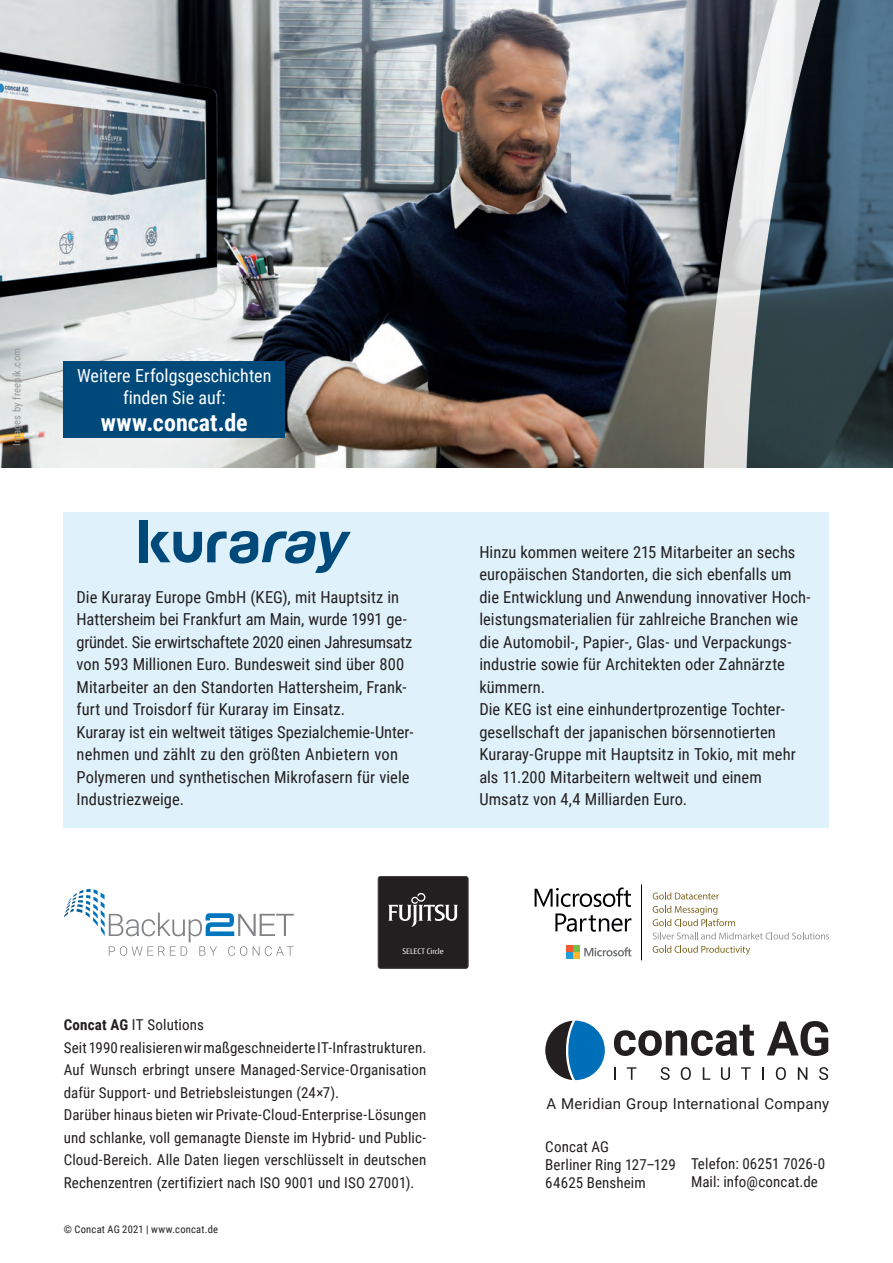
<style>
.page{position:relative;width:893px;height:1263px;background:#fff}
.page>*{position:absolute;margin:0;border:0;box-sizing:border-box;transform-origin:0 0}
.t1{font:700 24px "Roboto Condensed";color:#fff}
.t2{font:18px/22.5px "Roboto Condensed";color:#fff;text-align:center}
.t3{font:16.5px/22.5px "Roboto Condensed";color:#231f20}
.t4{font:15px/22.5px "Roboto Condensed";letter-spacing:.01em;color:#231f20}
.t5{font:15px "Roboto";letter-spacing:.015em;color:#231f20}
.t6{font:10.5px "Roboto Condensed";letter-spacing:.025em;color:#231f20}
.t7{font:10.5px "Roboto Condensed";letter-spacing:.02em;color:#939598}
.t8{font:7.8px "Fujitsu Sans";color:#fff}
.s1{font-weight:700}
</style>
<div class="page">
<img style="left:0;top:0;width:701px;height:468px">
<svg style="left:701px;top:0;width:44px;height:468px;background:#707174"></svg>
<svg style="left:745px;top:0;width:148px;height:468px;background:#52646e"></svg>
<div style="left:64px;top:513px;width:765px;height:315px;background:#dff1fa"></div>
<svg style="left:545px;top:1020px;width:60px;height:60px"></svg>
<svg style="left:614px;top:1025px;width:140px;height:31px"></svg>
<svg style="left:767px;top:1021px;width:61px;height:35px"></svg>
<svg style="left:614px;top:1067px;width:2px;height:13px"></svg>
<svg style="left:627px;top:1067px;width:9px;height:13px"></svg>
<svg style="left:660px;top:1067px;width:10px;height:13px"></svg>
<svg style="left:681px;top:1067px;width:10px;height:13px"></svg>
<svg style="left:703px;top:1067px;width:7px;height:13px"></svg>
<svg style="left:721px;top:1067px;width:9px;height:13px"></svg>
<svg style="left:741px;top:1067px;width:10px;height:13px"></svg>
<svg style="left:762px;top:1067px;width:2px;height:13px"></svg>
<svg style="left:776px;top:1067px;width:10px;height:13px"></svg>
<svg style="left:798px;top:1067px;width:9px;height:13px"></svg>
<svg style="left:819px;top:1067px;width:9px;height:13px"></svg>
<div style="left:64px;top:361px;width:221px;height:77px;background:#00497b"></div>
<div style="left:139px;top:520px;width:9px;height:42px;background:#00497b"></div>
<svg style="left:151px;top:531px;width:200px;height:42px"></svg>
<svg style="left:65px;top:889px;width:229px;height:67px"></svg>
<svg style="left:653px;top:892px;width:66px;height:7px"></svg>
<svg style="left:653px;top:906px;width:82px;height:20px"></svg>
<svg style="left:653px;top:932px;width:176px;height:7px"></svg>
<svg style="left:653px;top:946px;width:97px;height:9px"></svg>
<svg style="left:535px;top:887px;width:96px;height:20px"></svg>
<svg style="left:555px;top:913px;width:76px;height:19px"></svg>
<hr style="left:641px;top:884px;width:1px;height:76px;background:#000001">
<svg style="left:584px;top:947px;width:47px;height:9px"></svg>
<div style="left:566px;top:945px;width:7px;height:7px;background:#ee5c32"></div>
<div style="left:574px;top:945px;width:6px;height:7px;background:#76be43"></div>
<div style="left:566px;top:952px;width:7px;height:7px;background:#239cd8"></div>
<div style="left:574px;top:952px;width:6px;height:7px;background:#fcb52d"></div>
<div style="left:378px;top:876px;width:90px;height:92px;background:#231f20;border-radius:3px"></div>
<div style="left:378px;top:876px;width:90px;height:93px;border:1px solid #3f3d36;border-radius:3px"></div>
<svg style="left:388px;top:893px;width:70px;height:34px"></svg>
<p class="t7" style="left:10px;top:446px;width:100px;rotate:-90deg">Images by freepik.com</p>
<p class="t2" style="left:77px;top:363px;width:196px">Weitere Erfolgsgeschichten finden Sie auf:</p>
<h1 class="t1" style="left:101px;top:406px;width:148px">www.concat.de</h1>
<p class="t3" style="left:77px;top:585px;width:338px">Die Kuraray Europe GmbH (KEG), mit Hauptsitz in Hattersheim bei Frankfurt am Main, wurde 1991 ge&shy;gründet. Sie erwirtschaftete 2020 einen Jahresumsatz von 593 Millionen Euro. Bundesweit sind über 800<br>Mitarbeiter an den Standorten Hattersheim, Frank&shy;furt und Troisdorf für Kuraray im Einsatz.<br>Kuraray ist ein weltweit tätiges Spezialchemie-Unter&shy;nehmen und zählt zu den größten Anbietern von Polymeren und synthetischen Mikrofasern für viele Industriezweige.</p>
<p class="t3" style="left:479px;top:540px;width:333px">Hinzu kommen weitere 215 Mitarbeiter an sechs europäischen Standorten, die sich ebenfalls um die Entwicklung und Anwendung innovativer Hoch&shy;leistungsmaterialien für zahlreiche Branchen wie die Automobil-, Papier-, Glas- und Verpackungs&shy;industrie sowie für Architekten oder Zahnärzte kümmern.<br>Die KEG ist eine einhundertprozentige Tochter&shy;gesellschaft der japanischen börsennotierten Kuraray-Gruppe mit Hauptsitz in Tokio, mit mehr als 11.200 Mitarbeitern weltweit und einem Umsatz von 4,4 Milliarden Euro.</p>
<p class="t8" style="left:402px;top:946px;width:43px">SELECT Circle</p>
<p class="t4" style="left:64px;top:1013px;width:364px"><span class="s1">Concat AG</span> IT Solutions<br>Seit 1990 realisieren wir maßgeschneiderte IT-Infrastrukturen.<br>Auf Wunsch erbringt unsere Managed-Service-Organisation dafür Support- und Betriebsleistungen (24×7).<br>Darüber hinaus bieten wir Private-Cloud-Enterprise-Lösungen und schlanke, voll gemanagte Dienste im Hybrid- und Public-Cloud-Bereich. Alle Daten liegen verschlüsselt in deutschen Rechenzentren (zertifiziert nach ISO 9001 und ISO 27001).</p>
<p class="t6" style="left:64px;top:1221px;width:156px">© Concat AG 2021 | www.concat.de</p>
<p class="t5" style="left:546px;top:1093px;width:284px">A Meridian Group International Company</p>
<p class="t4" style="left:545px;top:1137px;width:132px;line-height:18px">Concat AG<br>Berliner Ring 127–129<br>64625 Bensheim</p>
<p class="t4" style="left:691px;top:1154px;width:136px;line-height:18px">Telefon: 06251 7026-0<br>Mail: info@concat.de</p>
</div>
